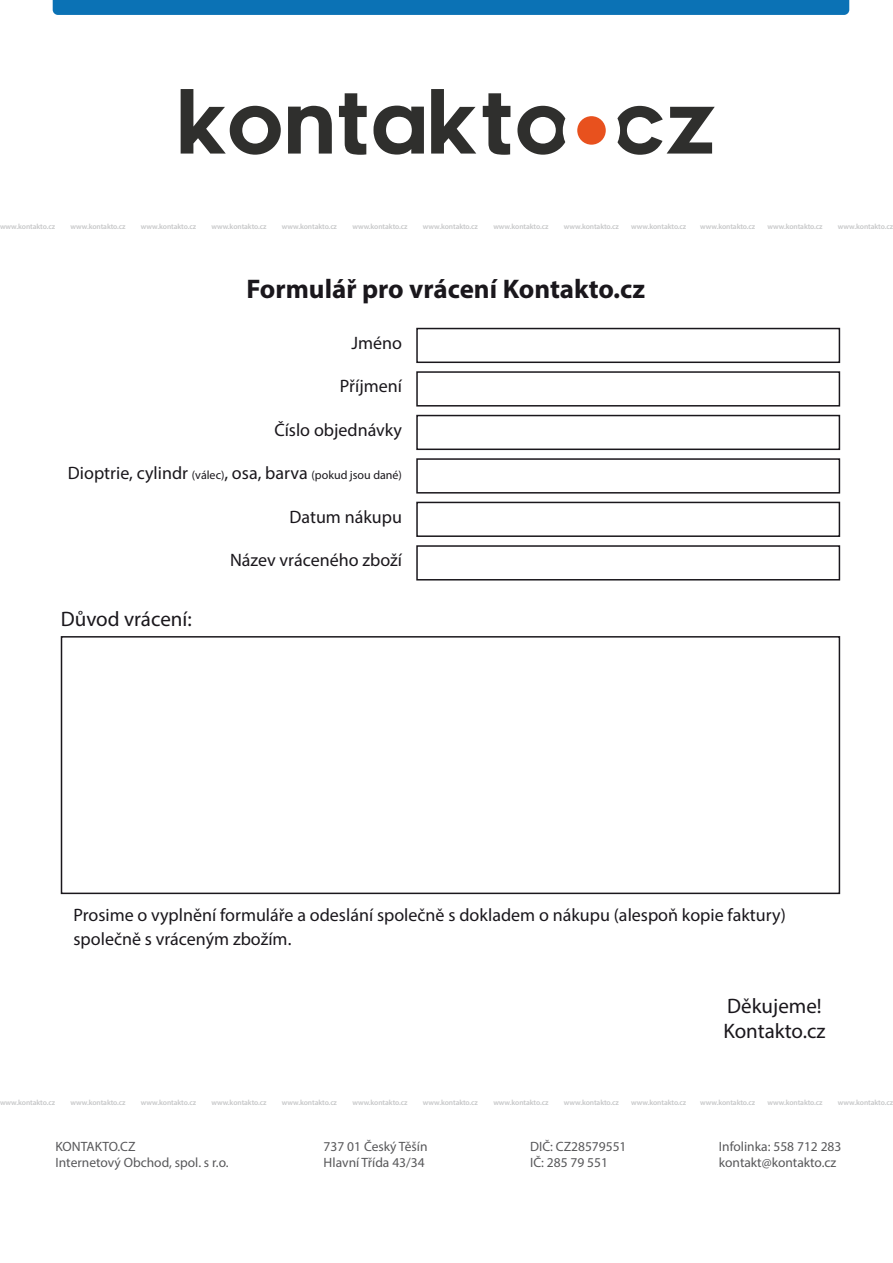
<style>
.page{position:relative;width:893px;height:1263px;background:#fff}
.page>*{position:absolute;margin:0;border:0;box-sizing:border-box;transform-origin:0 0}
.t1{font:700 27px "Myriad Pro";color:#1a171c}
.t2{font:21px/25.2px "Myriad Pro";color:#1a171c}
.t3{font:18px/24px "Myriad Pro";color:#1a171c}
.t4{font:13.5px/16.2px "Myriad Pro";color:#58585a}
.t5{font:600 7.5px "Myriad Pro";letter-spacing:-.01em;color:#c6c7c8}
.s1{font-size:12px}
</style>
<div class="page">
<div style="left:53px;top:0;width:796px;height:15px;background:#0b72b5"></div>
<svg style="left:617px;top:106px;width:98px;height:49px"></svg>
<svg style="left:181px;top:89px;width:100px;height:66px"></svg>
<svg style="left:288px;top:106px;width:44px;height:48px"></svg>
<svg style="left:339px;top:93px;width:28px;height:62px"></svg>
<svg style="left:373px;top:106px;width:51px;height:49px"></svg>
<svg style="left:431px;top:89px;width:45px;height:65px"></svg>
<svg style="left:483px;top:93px;width:27px;height:62px"></svg>
<svg style="left:517px;top:106px;width:48px;height:49px"></svg>
<div style="left:577px;top:116px;width:29px;height:29px;background:#e8511e;border-radius:50%"></div>
<div style="left:416px;top:328px;width:424px;height:35px;background:#fff;border:2px solid #1a171c"></div>
<div style="left:416px;top:371px;width:424px;height:35px;background:#fff;border:2px solid #1a171c"></div>
<div style="left:416px;top:415px;width:424px;height:35px;background:#fff;border:2px solid #1a171c"></div>
<div style="left:416px;top:458px;width:424px;height:36px;background:#fff;border:2px solid #1a171c"></div>
<div style="left:416px;top:502px;width:424px;height:35px;background:#fff;border:2px solid #1a171c"></div>
<div style="left:416px;top:545px;width:424px;height:35px;background:#fff;border:2px solid #1a171c"></div>
<div style="left:61px;top:636px;width:779px;height:258px;background:#fff;border:2px solid #1a171c"></div>
<p class="t5" style="left:0;top:222px;width:57px">www.kontakto.cz</p>
<p class="t5" style="left:70px;top:222px;width:57px">www.kontakto.cz</p>
<p class="t5" style="left:141px;top:222px;width:57px">www.kontakto.cz</p>
<p class="t5" style="left:211px;top:222px;width:57px">www.kontakto.cz</p>
<p class="t5" style="left:282px;top:222px;width:57px">www.kontakto.cz</p>
<p class="t5" style="left:352px;top:222px;width:57px">www.kontakto.cz</p>
<p class="t5" style="left:423px;top:222px;width:57px">www.kontakto.cz</p>
<p class="t5" style="left:493px;top:222px;width:57px">www.kontakto.cz</p>
<p class="t5" style="left:564px;top:222px;width:57px">www.kontakto.cz</p>
<p class="t5" style="left:631px;top:222px;width:57px">www.kontakto.cz</p>
<p class="t5" style="left:700px;top:222px;width:57px">www.kontakto.cz</p>
<p class="t5" style="left:767px;top:222px;width:57px">www.kontakto.cz</p>
<p class="t5" style="left:838px;top:222px;width:57px">www.kontakto.cz</p>
<h1 class="t1" style="left:246px;top:271px;width:400px">Formulář pro vrácení Kontakto.cz</h1>
<h3 class="t3" style="left:351px;top:330px;width:52px">Jméno</h3>
<h3 class="t3" style="left:340px;top:374px;width:64px">Příjmení</h3>
<h3 class="t3" style="left:274px;top:417px;width:129px">Číslo objednávky</h3>
<h3 class="t3" style="left:68px;top:461px;width:336px">Dioptrie, cylindr <span class="s1">(válec)</span>, osa, barva <span class="s1">(pokud jsou dané)</span></h3>
<h3 class="t3" style="left:289px;top:504px;width:114px">Datum nákupu</h3>
<h3 class="t3" style="left:230px;top:548px;width:174px">Název vráceného zboží</h3>
<h2 class="t2" style="left:61px;top:606px;width:133px">Důvod vrácení:</h2>
<h3 class="t3" style="left:74px;top:902px;width:714px">Prosime o vyplnění formuláře a odeslání společně s dokladem o nákupu (alespoň kopie faktury) společně s vráceným zbožím.</h3>
<h2 class="t2" style="left:723px;top:992px;width:103px">Děkujeme!<br>Kontakto.cz</h2>
<p class="t5" style="left:0;top:1097px;width:57px">www.kontakto.cz</p>
<p class="t5" style="left:70px;top:1097px;width:57px">www.kontakto.cz</p>
<p class="t5" style="left:141px;top:1097px;width:57px">www.kontakto.cz</p>
<p class="t5" style="left:211px;top:1097px;width:57px">www.kontakto.cz</p>
<p class="t5" style="left:282px;top:1097px;width:57px">www.kontakto.cz</p>
<p class="t5" style="left:352px;top:1097px;width:57px">www.kontakto.cz</p>
<p class="t5" style="left:423px;top:1097px;width:57px">www.kontakto.cz</p>
<p class="t5" style="left:493px;top:1097px;width:57px">www.kontakto.cz</p>
<p class="t5" style="left:564px;top:1097px;width:57px">www.kontakto.cz</p>
<p class="t5" style="left:631px;top:1097px;width:57px">www.kontakto.cz</p>
<p class="t5" style="left:700px;top:1097px;width:57px">www.kontakto.cz</p>
<p class="t5" style="left:767px;top:1097px;width:57px">www.kontakto.cz</p>
<p class="t5" style="left:838px;top:1097px;width:57px">www.kontakto.cz</p>
<h3 class="t4" style="left:56px;top:1138px;width:175px">KONTAKTO.CZ<br>Internetový Obchod, spol. s r.o.</h3>
<h3 class="t4" style="left:530px;top:1138px;width:98px">DIČ: CZ28579551<br>IČ: 285 79 551</h3>
<h3 class="t4" style="left:719px;top:1138px;width:124px">Infolinka: 558 712 283 kontakt@kontakto.cz</h3>
<h3 class="t4" style="left:324px;top:1138px;width:105px">737 01 Český Těšín<br>Hlavní Třída 43/34</h3>
</div>
